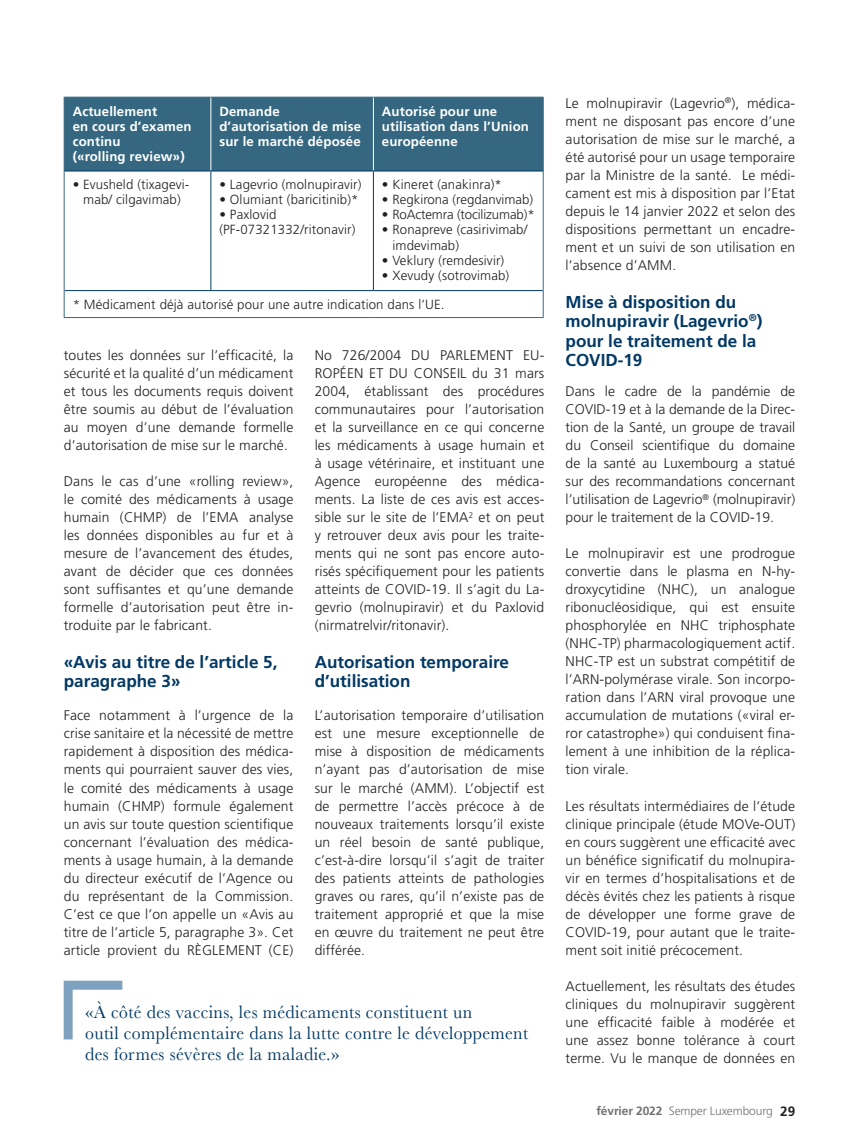
<style>
.page{position:relative;width:859px;height:1136px;background:#fff}
.page>*{position:absolute;margin:0;border:0;box-sizing:border-box;transform-origin:0 0}
.t1{font:18.75px/21px "Baskerville";letter-spacing:.02em;color:#013864;scale:.95 1}
.t2{font:700 17.25px/19.5px "Frutiger";color:#013864}
.t3{font:300 13.95px/18px "Frutiger";letter-spacing:.01em;color:#231f20;text-align:justify}
.t4{font:300 13.2px/15px "Frutiger";letter-spacing:.01em;color:#231f20;text-align:center}
.t5{font:700 13.2px/15px "Frutiger";letter-spacing:.01em;color:#fff}
.t6{font:300 13.2px "Frutiger";letter-spacing:-.01em;color:#231f20}
.t7{font:300 12px "Frutiger";letter-spacing:-.01em;color:#727172}
.s1{font-weight:700}
.s2{font-weight:700;font-size:13.5px;color:#231f20}
</style>
<div class="page">
<div style="left:65px;top:98px;width:478px;height:73px;background:#356880"></div>
<svg style="left:211px;top:172px;width:332px;height:118px"></svg>
<hr style="left:210px;top:171px;width:1px;height:119px;background:#013864">
<hr style="left:373px;top:171px;width:1px;height:119px;background:#013864">
<hr style="left:65px;top:290px;width:146px;height:1px;background:#013864">
<hr style="left:211px;top:290px;width:162px;height:1px;background:#013864">
<hr style="left:373px;top:290px;width:170px;height:1px;background:#013864">
<hr style="left:64px;top:171px;width:1px;height:119px;background:#356880">
<hr style="left:543px;top:171px;width:1px;height:119px;background:#356880">
<svg style="left:64px;top:290px;width:1px;height:27px"></svg>
<svg style="left:543px;top:290px;width:1px;height:27px"></svg>
<hr style="left:64px;top:317px;width:147px;height:1px;background:#356880">
<hr style="left:211px;top:317px;width:162px;height:1px;background:#356880">
<hr style="left:373px;top:317px;width:171px;height:1px;background:#356880">
<hr style="left:64px;top:97px;width:147px;height:1px;background:#356880">
<hr style="left:64px;top:97px;width:1px;height:74px;background:#356880">
<hr style="left:211px;top:97px;width:162px;height:1px;background:#356880">
<hr style="left:373px;top:97px;width:171px;height:1px;background:#356880">
<hr style="left:543px;top:97px;width:1px;height:74px;background:#356880">
<hr style="left:210px;top:97px;width:1px;height:74px;background:#fff">
<hr style="left:373px;top:97px;width:1px;height:74px;background:#fff">
<hr style="left:65px;top:171px;width:146px;height:1px;background:#013864">
<hr style="left:211px;top:171px;width:162px;height:1px;background:#013864">
<hr style="left:373px;top:171px;width:170px;height:1px;background:#013864">
<svg style="left:63px;top:980px;width:60px;height:60px"></svg>
<p class="t5" style="left:73px;top:104px;width:86px">Actuellement</p>
<p class="t5" style="left:73px;top:119px;width:121px">en cours d’examen continu</p>
<p class="t5" style="left:73px;top:149px;width:114px">(«rolling review»)</p>
<p class="t5" style="left:219px;top:104px;width:143px">Demande d’autorisation de mise sur le marché déposée</p>
<p class="t5" style="left:382px;top:104px;width:149px">Autorisé pour une utilisation dans l’Union européenne</p>
<p class="t4" style="left:73px;top:177px;width:118px">• Evusheld (tixagevi&shy;mab/ cilgavimab)</p>
<p class="t4" style="left:219px;top:177px;width:144px">• Lagevrio (molnupiravir)</p>
<p class="t4" style="left:382px;top:177px;width:122px">• Kineret (anakinra)*</p>
<p class="t4" style="left:382px;top:192px;width:153px">• Regkirona (regdanvimab)</p>
<p class="t6" style="left:382px;top:207px;width:154px">• RoActemra (tocilizumab)*</p>
<p class="t4" style="left:392px;top:222px;width:136px;text-align:left;text-indent:-11px">• Ronapreve (casirivimab/ imdevimab)</p>
<p class="t4" style="left:382px;top:252px;width:124px">• Veklury (remdesivir)</p>
<p class="t4" style="left:382px;top:267px;width:129px">• Xevudy (sotrovimab)</p>
<p class="t4" style="left:73px;top:297px;width:373px">* Médicament déjà autorisé pour une autre indication dans l’UE.</p>
<p class="t4" style="left:219px;top:192px;width:141px">• Olumiant (baricitinib)*</p>
<p class="t4" style="left:219px;top:207px;width:59px">• Paxlovid</p>
<p class="t4" style="left:219px;top:222px;width:137px">(PF-07321332/ritonavir)</p>
<p class="t3" style="left:64px;top:346px;width:231px">toutes les données sur l’efficacité, la sécurité et la qualité d’un médicament et tous les documents requis doivent être soumis au début de l’évaluation au moyen d’une demande formelle d’autorisation de mise sur le marché.</p>
<p class="t3" style="left:64px;top:472px;width:231px">Dans le cas d’une «rolling review», le comité des médicaments à usage humain (CHMP) de l’EMA analyse les données disponibles au fur et à mesure de l’avancement des études, avant de décider que ces données sont suffisantes et qu’une demande formelle d’autorisation peut être in&shy;troduite par le fabricant.</p>
<p class="t2" style="left:64px;top:652px;width:215px">«Avis au titre de l’article 5, paragraphe 3»</p>
<p class="t3" style="left:64px;top:706px;width:231px">Face notamment à l’urgence de la crise sanitaire et la nécessité de mettre rapidement à disposition des médica&shy;ments qui pourraient sauver des vies, le comité des médicaments à usage humain (CHMP) formule également un avis sur toute question scientifique concernant l’évaluation des médica&shy;ments à usage humain, à la demande du directeur exécutif de l’Agence ou du représentant de la Commission.<br>C’est ce que l’on appelle un «Avis au titre de l’article 5, paragraphe 3». Cet article provient du RÈGLEMENT (CE)</p>
<p class="t3" style="left:315px;top:346px;width:231px">No 726/2004 DU PARLEMENT EU-ROPÉEN ET DU CONSEIL du 31 mars 2004, établissant des procédures communautaires pour l’autorisation et la surveillance en ce qui concerne les médicaments à usage humain et à usage vétérinaire, et instituant une Agence européenne des médica&shy;ments. La liste de ces avis est acces&shy;sible sur le site de l’EMA<sup>2</sup> et on peut y retrouver deux avis pour les traite&shy;ments qui ne sont pas encore auto&shy;risés spécifiquement pour les patients atteints de COVID-19. Il s’agit du La&shy;gevrio (molnupiravir) et du Paxlovid (nirmatrelvir/ritonavir).</p>
<p class="t2" style="left:315px;top:652px;width:196px">Autorisation temporaire d’utilisation</p>
<p class="t3" style="left:315px;top:706px;width:231px">L’autorisation temporaire d’utilisation est une mesure exceptionnelle de mise à disposition de médicaments n’ayant pas d’autorisation de mise sur le marché (AMM). L’objectif est de permettre l’accès précoce à de nouveaux traitements lorsqu’il existe un réel besoin de santé publique, c’est-à-dire lorsqu’il s’agit de traiter des patients atteints de pathologies graves ou rares, qu’il n’existe pas de traitement approprié et que la mise en œuvre du traitement ne peut être différée.</p>
<p class="t1" style="left:85px;top:1001px;width:409px">«À côté des vaccins, les médicaments constituent un</p>
<p class="t1" style="left:85px;top:1022px;width:468px">outil complémentaire dans la lutte contre le développement des formes sévères de la maladie.»</p>
<p class="t3" style="left:566px;top:94px;width:231px">Le molnupiravir (Lagevrio<sup>®</sup>), médica&shy;ment ne disposant pas encore d’une autorisation de mise sur le marché, a été autorisé pour un usage temporaire par la Ministre de la santé. Le médi&shy;cament est mis à disposition par l’Etat depuis le 14 janvier 2022 et selon des dispositions permettant un encadre&shy;ment et un suivi de son utilisation en l’absence d’AMM.</p>
<p class="t2" style="left:566px;top:292px;width:198px">Mise à disposition du molnupiravir (Lagevrio<sup>®</sup>) pour le traitement de la<br>COVID-19</p>
<p class="t3" style="left:566px;top:382px;width:231px">Dans le cadre de la pandémie de COVID-19 et à la demande de la Direc&shy;tion de la Santé, un groupe de travail du Conseil scientifique du domaine de la santé au Luxembourg a statué sur des recommandations concernant l’utilisation de Lagevrio<sup>®</sup> (molnupiravir) pour le traitement de la COVID-19.</p>
<p class="t3" style="left:566px;top:544px;width:231px">Le molnupiravir est une prodrogue convertie dans le plasma en N-hy&shy;droxycytidine (NHC), un analogue ribonucléosidique, qui est ensuite phosphorylée en NHC triphosphate (NHC-TP) pharmacologiquement actif.<br>NHC-TP est un substrat compétitif de l’ARN-polymérase virale. Son incorpo&shy;ration dans l’ARN viral provoque une accumulation de mutations («viral er&shy;ror catastrophe») qui conduisent fina&shy;lement à une inhibition de la réplica&shy;tion virale.</p>
<p class="t3" style="left:566px;top:796px;width:231px">Les résultats intermédiaires de l’étude clinique principale (étude MOVe-OUT) en cours suggèrent une efficacité avec un bénéfice significatif du molnupira&shy;vir en termes d’hospitalisations et de décès évités chez les patients à risque de développer une forme grave de COVID-19, pour autant que le traite&shy;ment soit initié précocement.</p>
<p class="t3" style="left:566px;top:976px;width:231px">Actuellement, les résultats des études cliniques du molnupiravir suggèrent une efficacité faible à modérée et une assez bonne tolérance à court terme. Vu le manque de données en</p>
<p class="t7" style="left:596px;top:1104px;width:200px"><span class="s1">février 2022</span> Semper Luxembourg <span class="s2">29</span></p>
</div>
